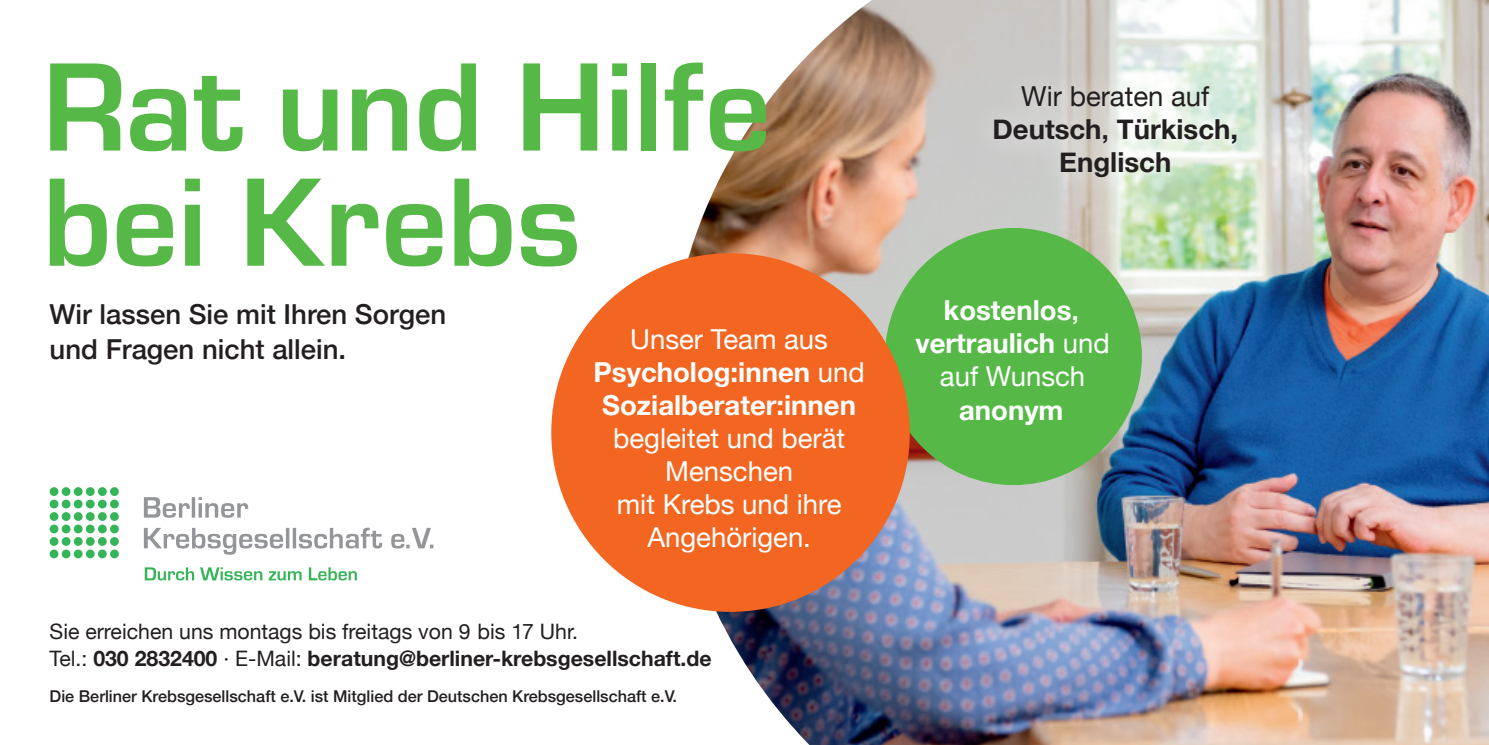
<style>
.page{position:relative;width:1489px;height:745px;background:#fff}
.page>*{position:absolute;margin:0;border:0;box-sizing:border-box;transform-origin:0 0}
.t1{font:700 130.5px/115px "Eurostile T";color:#56b947}
.t2{font:700 27.5px/33px "Helvetica Neue";color:#fff;text-align:center}
.t3{font:27.5px/33px "Helvetica Neue";color:#fff;text-align:center}
.t4{font:500 27.5px/35px "Helvetica Neue";color:#231f20}
.t5{font:700 27.5px/33px "Helvetica Neue";color:#231f20;text-align:center}
.t6{font:21.25px/27.5px "Helvetica Neue";color:#231f20}
.t7{font:500 16.25px "Helvetica Neue";color:#231f20}
.s1{font-weight:400}
.s2{font-weight:700}
.s3{font-weight:500}
</style>
<div class="page">
<img style="left:668px;top:0;width:820px;height:744px">
<div style="left:50px;top:487px;width:8px;height:8px;background:#36b558;border-radius:50%"></div>
<div style="left:62px;top:487px;width:8px;height:8px;background:#36b558;border-radius:50%"></div>
<div style="left:74px;top:487px;width:9px;height:8px;background:#36b558;border-radius:50%"></div>
<div style="left:86px;top:487px;width:9px;height:8px;background:#36b558;border-radius:50%"></div>
<div style="left:98px;top:487px;width:9px;height:8px;background:#36b558;border-radius:50%"></div>
<div style="left:110px;top:487px;width:9px;height:8px;background:#36b558;border-radius:50%"></div>
<div style="left:50px;top:499px;width:8px;height:9px;background:#36b558;border-radius:50%"></div>
<div style="left:62px;top:499px;width:8px;height:9px;background:#36b558;border-radius:50%"></div>
<div style="left:74px;top:499px;width:9px;height:9px;background:#36b558;border-radius:50%"></div>
<div style="left:86px;top:499px;width:9px;height:9px;background:#36b558;border-radius:50%"></div>
<div style="left:98px;top:499px;width:9px;height:9px;background:#36b558;border-radius:50%"></div>
<div style="left:110px;top:499px;width:9px;height:9px;background:#36b558;border-radius:50%"></div>
<svg style="left:50px;top:511px;width:8px;height:9px"></svg>
<svg style="left:62px;top:511px;width:8px;height:9px"></svg>
<svg style="left:74px;top:511px;width:9px;height:9px"></svg>
<svg style="left:86px;top:511px;width:9px;height:9px"></svg>
<svg style="left:98px;top:511px;width:9px;height:9px"></svg>
<svg style="left:110px;top:511px;width:9px;height:9px"></svg>
<div style="left:50px;top:524px;width:8px;height:9px;background:#36b558;border-radius:50%"></div>
<div style="left:62px;top:524px;width:8px;height:9px;background:#36b558;border-radius:50%"></div>
<div style="left:74px;top:524px;width:9px;height:9px;background:#36b558;border-radius:50%"></div>
<div style="left:86px;top:524px;width:9px;height:9px;background:#36b558;border-radius:50%"></div>
<div style="left:98px;top:524px;width:9px;height:9px;background:#36b558;border-radius:50%"></div>
<div style="left:110px;top:524px;width:9px;height:9px;background:#36b558;border-radius:50%"></div>
<div style="left:50px;top:536px;width:8px;height:9px;background:#36b558;border-radius:50%"></div>
<svg style="left:62px;top:536px;width:8px;height:9px"></svg>
<svg style="left:74px;top:536px;width:9px;height:9px"></svg>
<svg style="left:86px;top:536px;width:9px;height:9px"></svg>
<svg style="left:98px;top:536px;width:9px;height:9px"></svg>
<svg style="left:110px;top:536px;width:9px;height:9px"></svg>
<div style="left:50px;top:549px;width:8px;height:9px;background:#36b558;border-radius:50%"></div>
<div style="left:62px;top:549px;width:8px;height:9px;background:#36b558;border-radius:50%"></div>
<div style="left:74px;top:549px;width:9px;height:9px;background:#36b558;border-radius:50%"></div>
<div style="left:86px;top:549px;width:9px;height:9px;background:#36b558;border-radius:50%"></div>
<div style="left:98px;top:549px;width:9px;height:9px;background:#36b558;border-radius:50%"></div>
<div style="left:110px;top:549px;width:9px;height:9px;background:#36b558;border-radius:50%"></div>
<svg style="left:145px;top:567px;width:212px;height:13px"></svg>
<svg style="left:144px;top:527px;width:289px;height:27px"></svg>
<svg style="left:144px;top:497px;width:104px;height:20px"></svg>
<div style="left:969px;top:62px;width:291px;height:140px;background:#fff;opacity:.75"></div>
<div style="left:884px;top:228px;width:257px;height:257px;background:#56b947;border-radius:50%"></div>
<div style="left:551px;top:253px;width:358px;height:358px;background:#f36621;border-radius:50%"></div>
<h1 class="t1" style="left:43px;top:52px;width:730px">Rat und Hilfe bei Krebs</h1>
<p class="t4" style="left:50px;top:294px;width:398px">Wir lassen Sie mit Ihren Sorgen und Fragen nicht allein.</p>
<p class="t2" style="left:593px;top:323px;width:272px"><span class="s1">Unser Team aus<br></span>Psycholog:innen <span class="s1">und<br></span>Sozialberater:innen</p>
<p class="t3" style="left:613px;top:423px;width:233px">begleitet und berät<br>Menschen<br>mit Krebs und ihre<br>Angehörigen.</p>
<p class="t6" style="left:50px;top:618px;width:663px">Sie erreichen uns montags bis freitags von 9 bis 17 Uhr.<br>Tel.: <span class="s2">030 2832400</span> · E-Mail: <span class="s2">beratung@berliner-krebsgesellschaft.de</span></p>
<p class="t7" style="left:50px;top:683px;width:629px">Die Berliner Krebsgesellschaft e.V. ist Mitglied der Deutschen Krebsgesellschaft e.V.</p>
<p class="t5" style="left:992px;top:81px;width:247px"><span class="s1">Wir beraten auf<br></span>Deutsch<span class="s3">,</span> Türkisch,<br>Englisch</p>
<p class="t2" style="left:915px;top:294px;width:196px">kostenlos<span class="s3">, </span>vertraulich <span class="s1">und auf Wunsch</span></p>
<p class="t2" style="left:959px;top:393px;width:106px">anonym</p>
</div>
